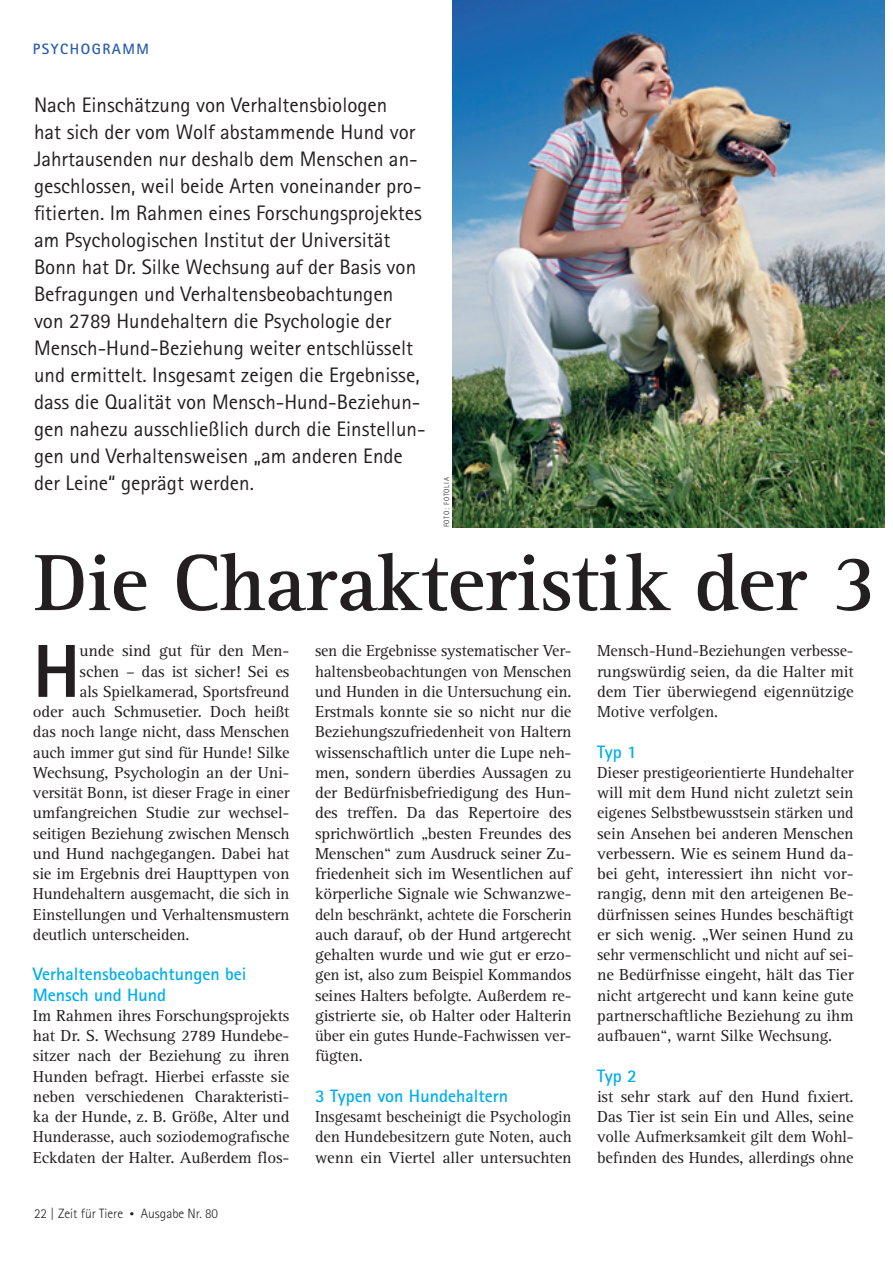
<style>
.page{position:relative;width:893px;height:1263px;background:#fff}
.page>*{position:absolute;margin:0;border:0;box-sizing:border-box;transform-origin:0 0}
.t1{font:700 82.5px "Rotis Serif";letter-spacing:-.01em;color:#231f20}
.t2{font:800 75.15px "Rotis Sans Serif";color:#231f20}
.t3{font:21px/27px "Rotis Sans Serif";color:#231f20}
.t4{font:700 18px/20.2px "Rotis Sans Serif";color:#00aeef}
.t5{font:16.5px/20.2px "Rotis Serif";letter-spacing:-.01em;color:#231f20;text-align:justify}
.t6{font:700 15px "Rotis Sans Serif";letter-spacing:.1em;color:#285caa}
.t7{font:300 13.5px "Rotis Sans Serif";color:#231f20}
.t8{font:300 7.5px "Rotis Sans Serif";letter-spacing:.1em;color:#231f20}
.s1{font-size:9px}
</style>
<div class="page">
<img style="left:453px;top:0;width:431px;height:527px">
<p class="t6" style="left:33px;top:44px;width:118px">PSYCHOGRAMM</p>
<p class="t3" style="left:34px;top:93px;width:393px">Nach Einschätzung von Verhaltensbiologen<br>hat sich der vom Wolf abstammende Hund vor Jahrtausenden nur deshalb dem Menschen an&shy;geschlossen, weil beide Arten voneinander pro&shy;fitierten. Im Rahmen eines Forschungsprojektes am Psychologischen Institut der Universität Bonn hat Dr. Silke Wechsung auf der Basis von Befragungen und Verhaltensbeobachtungen von 2789 Hundehaltern die Psychologie der Mensch-Hund-Beziehung weiter entschlüsselt und ermittelt. Insgesamt zeigen die Ergebnisse, dass die Qualität von Mensch-Hund-Beziehun&shy;gen nahezu ausschließlich durch die Einstellun&shy;gen und Verhaltensweisen „am anderen Ende der Leine“ geprägt werden.</p>
<p class="t8" style="left:444px;top:527px;width:51px;rotate:-90deg">FOTO: FOTOLIA</p>
<h1 class="t1" style="left:34px;top:553px;width:845px">Die Charakteristik der 3</h1>
<h2 class="t2" style="left:33px;top:645px;width:49px">H</h2>
<p class="t5" style="left:80px;top:642px;width:211px">unde sind gut für den Men-</p>
<p class="t5" style="left:80px;top:662px;width:211px">schen – das ist sicher! Sei es</p>
<p class="t5" style="left:80px;top:683px;width:211px">als Spielkamerad, Sportsfreund</p>
<p class="t5" style="left:33px;top:703px;width:258px">oder auch Schmusetier. Doch heißt</p>
<p class="t5" style="left:33px;top:723px;width:258px">das noch lange nicht, dass Menschen</p>
<p class="t5" style="left:33px;top:743px;width:258px">auch immer gut sind für Hunde! Silke</p>
<p class="t5" style="left:33px;top:764px;width:258px">Wechsung, Psychologin an der Uni-</p>
<p class="t5" style="left:33px;top:784px;width:258px">versität Bonn, ist dieser Frage in einer</p>
<p class="t5" style="left:33px;top:804px;width:258px">umfangreichen Studie zur wechsel-</p>
<p class="t5" style="left:33px;top:824px;width:258px">seitigen Beziehung zwischen Mensch</p>
<p class="t5" style="left:33px;top:845px;width:258px">und Hund nachgegangen. Dabei hat</p>
<p class="t5" style="left:33px;top:865px;width:258px">sie im Ergebnis drei Haupttypen von</p>
<p class="t5" style="left:33px;top:885px;width:258px">Hundehaltern ausgemacht, die sich in</p>
<p class="t5" style="left:33px;top:905px;width:258px">Einstellungen und Verhaltensmustern</p>
<p class="t5" style="left:33px;top:926px;width:158px">deutlich unterscheiden.</p>
<p class="t4" style="left:33px;top:966px;width:215px">Verhaltensbeobachtungen bei<br>Mensch und Hund</p>
<p class="t5" style="left:33px;top:1007px;width:258px">Im Rahmen ihres Forschungsprojekts hat Dr. S. Wechsung 2789 Hundebe&shy;sitzer nach der Beziehung zu ihren Hunden befragt. Hierbei erfasste sie neben verschiedenen Charakteristi&shy;ka der Hunde, z. B. Größe, Alter und Hunderasse, auch soziodemografische Eckdaten der Halter. Außerdem flos-</p>
<p class="t7" style="left:34px;top:1209px;width:186px">22 | Zeit für Tiere <span class="s1">•</span> Ausgabe Nr. 80</p>
<p class="t5" style="left:315px;top:642px;width:258px">sen die Ergebnisse systematischer Ver&shy;haltensbeobachtungen von Menschen und Hunden in die Untersuchung ein.<br>Erstmals konnte sie so nicht nur die Beziehungszufriedenheit von Haltern wissenschaftlich unter die Lupe neh&shy;men, sondern überdies Aussagen zu der Bedürfnisbefriedigung des Hun&shy;des treffen. Da das Repertoire des sprichwörtlich „besten Freundes des Menschen“ zum Ausdruck seiner Zu&shy;friedenheit sich im Wesentlichen auf körperliche Signale wie Schwanzwe&shy;deln beschränkt, achtete die Forscherin auch darauf, ob der Hund artgerecht gehalten wurde und wie gut er erzo&shy;gen ist, also zum Beispiel Kommandos seines Halters befolgte. Außerdem re&shy;gistrierte sie, ob Halter oder Halterin über ein gutes Hunde-Fachwissen ver&shy;fügten.</p>
<p class="t4" style="left:315px;top:1087px;width:194px">3 Typen von Hundehaltern</p>
<p class="t5" style="left:315px;top:1108px;width:258px">Insgesamt bescheinigt die Psychologin den Hundebesitzern gute Noten, auch wenn ein Viertel aller untersuchten</p>
<p class="t5" style="left:597px;top:642px;width:258px">Mensch-Hund-Beziehungen verbesse&shy;rungswürdig seien, da die Halter mit dem Tier überwiegend eigennützige Motive verfolgen.</p>
<p class="t4" style="left:597px;top:743px;width:41px">Typ 1</p>
<p class="t5" style="left:597px;top:764px;width:258px">Dieser prestigeorientierte Hundehalter will mit dem Hund nicht zuletzt sein eigenes Selbstbewusstsein stärken und sein Ansehen bei anderen Menschen verbessern. Wie es seinem Hund da&shy;bei geht, interessiert ihn nicht vor&shy;rangig, denn mit den arteigenen Be&shy;dürfnissen seines Hundes beschäftigt er sich wenig. „Wer seinen Hund zu sehr vermenschlicht und nicht auf sei&shy;ne Bedürfnisse eingeht, hält das Tier nicht artgerecht und kann keine gute partnerschaftliche Beziehung zu ihm aufbauen“, warnt Silke Wechsung.</p>
<p class="t4" style="left:597px;top:1067px;width:41px">Typ 2</p>
<p class="t5" style="left:597px;top:1088px;width:258px">ist sehr stark auf den Hund fixiert.<br>Das Tier ist sein Ein und Alles, seine volle Aufmerksamkeit gilt dem Wohl&shy;befinden des Hundes, allerdings ohne</p>
</div>
